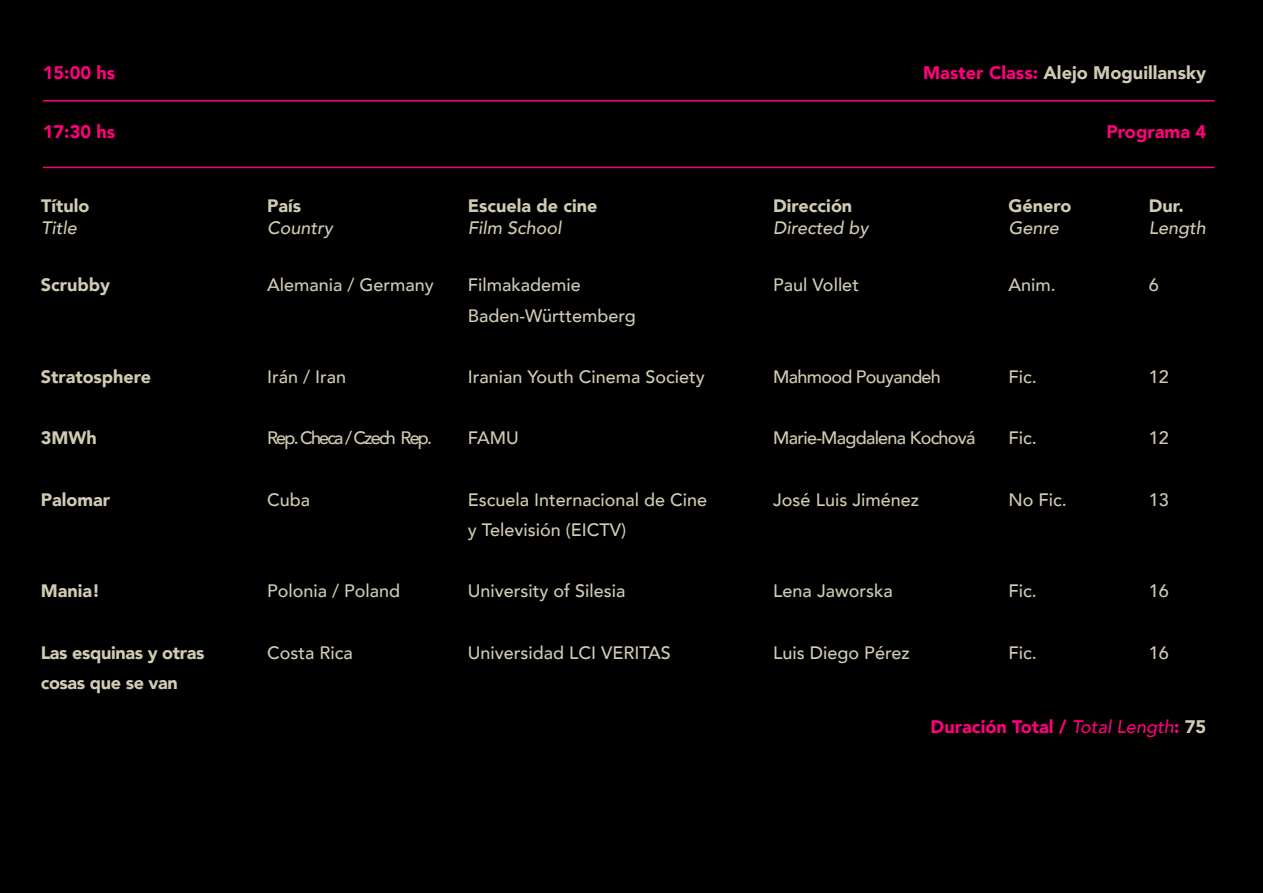
<style>
.page{position:relative;width:1263px;height:893px;background:#000}
.page>*{position:absolute;margin:0;border:0;box-sizing:border-box;transform-origin:0 0}
.t1{font:900 18.15px "Avenir";color:#ff007d}
.t2{font:900 18.15px "Avenir";color:#d1cbb3}
.t3{font:500 18px/30.6px "Avenir";color:#d1cbb3}
.t4{font:900 18px "Avenir";color:#d1cbb3}
.t5{font:italic 500 18px "Avenir";color:#d1cbb3}
.t6{font:500 18px "Avenir";letter-spacing:-.04em;color:#d1cbb3}
.t7{font:900 18px/30.6px "Avenir";letter-spacing:-.02em;color:#d1cbb3}
.t8{font:500 18px "Avenir";letter-spacing:-.1em;color:#d1cbb3}
.s1{color:#ff007d}
.s2{font-weight:500;font-style:italic}
.s3{color:#d1cbb3}
</style>
<div class="page">
<hr style="left:43px;top:167px;width:1171px;height:1px;background:#ff007d">
<hr style="left:43px;top:100px;width:1171px;height:2px;background:#ff007d">
<p class="t1" style="left:43px;top:57px;width:74px">15:00 hs</p>
<p class="t2" style="left:923px;top:57px;width:285px"><span class="s1">Master Class:</span> Alejo Moguillansky</p>
<p class="t1" style="left:43px;top:116px;width:74px">17:30 hs</p>
<p class="t1" style="left:1106px;top:116px;width:101px">Programa 4</p>
<p class="t4" style="left:41px;top:190px;width:50px">Título</p>
<p class="t5" style="left:41px;top:217px;width:37px">Title</p>
<p class="t4" style="left:267px;top:190px;width:36px">País</p>
<p class="t5" style="left:267px;top:217px;width:67px">Country</p>
<p class="t4" style="left:468px;top:190px;width:131px">Escuela de cine</p>
<p class="t5" style="left:468px;top:217px;width:95px">Film School</p>
<p class="t4" style="left:773px;top:190px;width:81px">Dirección</p>
<p class="t5" style="left:773px;top:217px;width:97px">Directed by</p>
<p class="t4" style="left:1008px;top:190px;width:64px">Género</p>
<p class="t5" style="left:1008px;top:217px;width:52px">Genre</p>
<p class="t4" style="left:1149px;top:190px;width:36px">Dur.</p>
<p class="t5" style="left:1149px;top:217px;width:59px">Length</p>
<p class="t4" style="left:41px;top:270px;width:71px">Scrubby</p>
<p class="t3" style="left:267px;top:269px;width:168px">Alemania / Germany</p>
<p class="t3" style="left:468px;top:269px;width:170px">Filmakademie<br>Baden-Württemberg</p>
<p class="t3" style="left:773px;top:269px;width:87px">Paul Vollet</p>
<p class="t3" style="left:1008px;top:269px;width:49px">Anim.</p>
<p class="t3" style="left:1149px;top:269px;width:12px">6</p>
<p class="t4" style="left:41px;top:361px;width:112px">Stratosphere</p>
<p class="t3" style="left:267px;top:361px;width:81px">Irán / Iran</p>
<p class="t3" style="left:468px;top:361px;width:239px">Iranian Youth Cinema Society</p>
<p class="t6" style="left:773px;top:361px;width:169px">Mahmood Pouyandeh</p>
<p class="t3" style="left:1008px;top:361px;width:30px">Fic.</p>
<p class="t3" style="left:1149px;top:361px;width:22px">12</p>
<p class="t4" style="left:41px;top:423px;width:57px">3MWh</p>
<p class="t8" style="left:267px;top:423px;width:167px">Rep. Checa / Czech Rep.</p>
<p class="t3" style="left:468px;top:422px;width:52px">FAMU</p>
<p class="t6" style="left:773px;top:423px;width:204px">Marie-Magdalena Kochová</p>
<p class="t3" style="left:1008px;top:422px;width:30px">Fic.</p>
<p class="t3" style="left:1149px;top:422px;width:22px">12</p>
<p class="t4" style="left:41px;top:484px;width:71px">Palomar</p>
<p class="t3" style="left:267px;top:483px;width:45px">Cuba</p>
<p class="t3" style="left:468px;top:483px;width:241px">Escuela Internacional de Cine y Televisión (EICTV)</p>
<p class="t3" style="left:773px;top:483px;width:147px">José Luis Jiménez</p>
<p class="t3" style="left:1008px;top:483px;width:60px">No Fic.</p>
<p class="t3" style="left:1149px;top:483px;width:22px">13</p>
<p class="t4" style="left:41px;top:576px;width:61px">Mania!</p>
<p class="t3" style="left:267px;top:575px;width:135px">Polonia / Poland</p>
<p class="t3" style="left:468px;top:575px;width:159px">University of Silesia</p>
<p class="t3" style="left:773px;top:575px;width:121px">Lena Jaworska</p>
<p class="t3" style="left:1008px;top:575px;width:30px">Fic.</p>
<p class="t3" style="left:1149px;top:575px;width:22px">16</p>
<p class="t7" style="left:41px;top:637px;width:165px">Las esquinas y otras cosas que se van</p>
<p class="t3" style="left:267px;top:636px;width:87px">Costa Rica</p>
<p class="t3" style="left:468px;top:636px;width:205px">Universidad LCI VERITAS</p>
<p class="t3" style="left:773px;top:636px;width:138px">Luis Diego Pérez</p>
<p class="t3" style="left:1008px;top:636px;width:30px">Fic.</p>
<p class="t3" style="left:1149px;top:636px;width:22px">16</p>
<p class="t1" style="left:931px;top:711px;width:277px">Duración Total / <span class="s2">Total Length</span>: <span class="s3">75</span></p>
</div>
